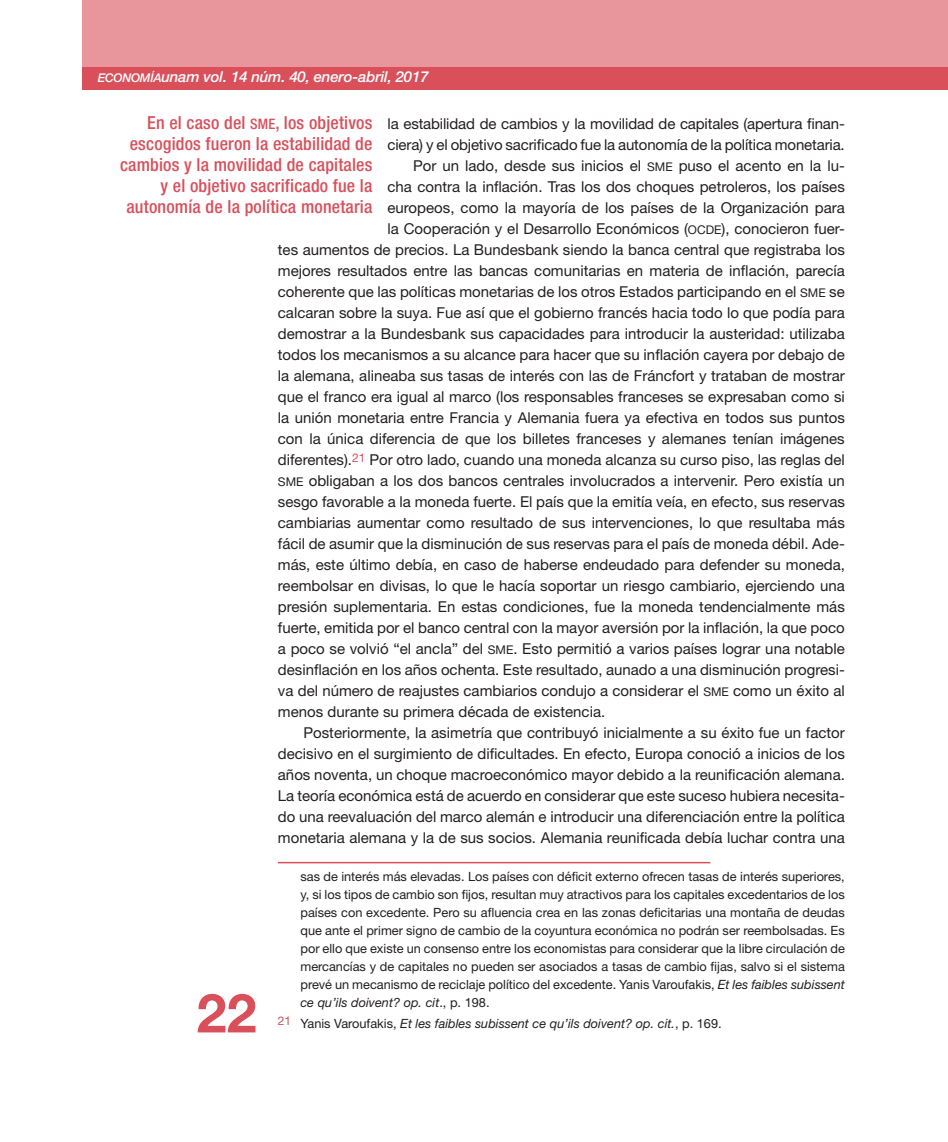
<style>
.page{position:relative;width:948px;height:1142px;background:#fff}
.page>*{position:absolute;margin:0;border:0;box-sizing:border-box;transform-origin:0 0}
.t1{font:700 54px "Helvetica Neue LT Std";color:#d9505b}
.t2{font:500 condensed 18px/21px "Helvetica Neue LT Std";letter-spacing:.01em;color:#d9505b;text-align:right}
.t3{font:15px "Helvetica Neue LT Std";color:#231f20}
.t4{font:italic 500 15px "Helvetica Neue LT Std";letter-spacing:-.01em;color:#fff}
.t5{font:12.75px/18px "Helvetica Neue LT Std";color:#231f20;text-align:justify}
.t6{font:italic 12.75px "Helvetica Neue LT Std";color:#231f20}
.s1{font-family:"Helvetica Neue LT Std Md It SC800";font-weight:400;font-style:normal;font-size:12px}
.s2{font-family:"Helvetica Neue LT Std Roman SC800";font-size:12px}
.s3{font-style:italic}
.s4{font-style:normal}
.s5{font-family:"Helvetica Neue LT Std Md Cn SC800";font-weight:400;font-stretch:normal;font-size:14.4px}
</style>
<div class="page">
<div style="left:82px;top:0;width:865px;height:67px;background:#e8969c"></div>
<div style="left:82px;top:67px;width:865px;height:22px;background:#d9505b"></div>
<hr style="left:278px;top:862px;width:432px;height:1px;background:#d9505b">
<p class="t4" style="left:98px;top:67px;width:332px"><span class="s1">ECONOMÍA</span>unam vol. 14 núm. 40, enero-abril, 2017</p>
<p class="t3" style="left:387px;top:115px;width:458px">la estabilidad de cambios y la movilidad de capitales (apertura finan-</p>
<p class="t3" style="left:387px;top:136px;width:458px">ciera) y el objetivo sacrificado fue la autonomía de la política monetaria.</p>
<p class="t3" style="left:413px;top:157px;width:433px">Por un lado, desde sus inicios el <span class="s2">SME</span> puso el acento en la lu-</p>
<p class="t3" style="left:387px;top:178px;width:458px">cha contra la inflación. Tras los dos choques petroleros, los países</p>
<p class="t3" style="left:387px;top:199px;width:458px">europeos, como la mayoría de los países de la Organización para</p>
<p class="t3" style="left:387px;top:220px;width:458px">la Cooperación y el Desarrollo Económicos (<span class="s2">OCDE</span>), conocieron fuer-</p>
<p class="t3" style="left:278px;top:241px;width:568px">tes aumentos de precios. La Bundesbank siendo la banca central que registraba los</p>
<p class="t3" style="left:278px;top:262px;width:568px">mejores resultados entre las bancas comunitarias en materia de inflación, parecía</p>
<p class="t3" style="left:278px;top:283px;width:568px">coherente que las políticas monetarias de los otros Estados participando en el <span class="s2">SME</span> se</p>
<p class="t3" style="left:278px;top:304px;width:568px">calcaran sobre la suya. Fue así que el gobierno francés hacia todo lo que podía para</p>
<p class="t3" style="left:278px;top:325px;width:568px">demostrar a la Bundesbank sus capacidades para introducir la austeridad: utilizaba</p>
<p class="t3" style="left:278px;top:346px;width:568px">todos los mecanismos a su alcance para hacer que su inflación cayera por debajo de</p>
<p class="t3" style="left:278px;top:367px;width:568px">la alemana, alineaba sus tasas de interés con las de Fráncfort y trataban de mostrar</p>
<p class="t3" style="left:278px;top:388px;width:568px">que el franco era igual al marco (los responsables franceses se expresaban como si</p>
<p class="t3" style="left:278px;top:409px;width:568px">la unión monetaria entre Francia y Alemania fuera ya efectiva en todos sus puntos</p>
<p class="t3" style="left:278px;top:430px;width:568px">con la única diferencia de que los billetes franceses y alemanes tenían imágenes</p>
<p class="t3" style="left:278px;top:451px;width:568px">diferentes).<sup>21</sup> Por otro lado, cuando una moneda alcanza su curso piso, las reglas del</p>
<p class="t3" style="left:278px;top:472px;width:568px"><span class="s2">SME</span> obligaban a los dos bancos centrales involucrados a intervenir. Pero existía un</p>
<p class="t3" style="left:278px;top:493px;width:568px">sesgo favorable a la moneda fuerte. El país que la emitía veía, en efecto, sus reservas</p>
<p class="t3" style="left:278px;top:514px;width:568px">cambiarias aumentar como resultado de sus intervenciones, lo que resultaba más</p>
<p class="t3" style="left:278px;top:535px;width:568px">fácil de asumir que la disminución de sus reservas para el país de moneda débil. Ade-</p>
<p class="t3" style="left:278px;top:556px;width:568px">más, este último debía, en caso de haberse endeudado para defender su moneda,</p>
<p class="t3" style="left:278px;top:577px;width:568px">reembolsar en divisas, lo que le hacía soportar un riesgo cambiario, ejerciendo una</p>
<p class="t3" style="left:278px;top:598px;width:568px">presión suplementaria. En estas condiciones, fue la moneda tendencialmente más</p>
<p class="t3" style="left:278px;top:619px;width:568px">fuerte, emitida por el banco central con la mayor aversión por la inflación, la que poco</p>
<p class="t3" style="left:278px;top:640px;width:568px">a poco se volvió “el ancla” del <span class="s2">SME</span>. Esto permitió a varios países lograr una notable</p>
<p class="t3" style="left:278px;top:661px;width:568px">desinflación en los años ochenta. Este resultado, aunado a una disminución progresi-</p>
<p class="t3" style="left:278px;top:682px;width:568px">va del número de reajustes cambiarios condujo a considerar el <span class="s2">SME</span> como un éxito al</p>
<p class="t3" style="left:278px;top:703px;width:329px">menos durante su primera década de existencia.</p>
<p class="t3" style="left:303px;top:724px;width:542px">Posteriormente, la asimetría que contribuyó inicialmente a su éxito fue un factor</p>
<p class="t3" style="left:278px;top:745px;width:568px">decisivo en el surgimiento de dificultades. En efecto, Europa conoció a inicios de los</p>
<p class="t3" style="left:278px;top:766px;width:568px">años noventa, un choque macroeconómico mayor debido a la reunificación alemana.</p>
<p class="t3" style="left:278px;top:787px;width:568px">La teoría económica está de acuerdo en considerar que este suceso hubiera necesita-</p>
<p class="t3" style="left:278px;top:808px;width:568px">do una reevaluación del marco alemán e introducir una diferenciación entre la política</p>
<p class="t3" style="left:278px;top:829px;width:568px">monetaria alemana y la de sus socios. Alemania reunificada debía luchar contra una</p>
<p class="t5" style="left:300px;top:867px;width:545px">sas de interés más elevadas. Los países con déficit externo ofrecen tasas de interés superiores, y, si los tipos de cambio son fijos, resultan muy atractivos para los capitales excedentarios de los países con excedente. Pero su afluencia crea en las zonas deficitarias una montaña de deudas que ante el primer signo de cambio de la coyuntura económica no podrán ser reembolsadas. Es por ello que existe un consenso entre los economistas para considerar que la libre circulación de mercancías y de capitales no pueden ser asociados a tasas de cambio fijas, salvo si el sistema prevé un mecanismo de reciclaje político del excedente. Yanis Varoufakis, <span class="s3">Et les faibles subissent ce qu’ils doivent? op. cit</span>., p. 198.</p>
<p class="t6" style="left:278px;top:1015px;width:445px"><sup>21</sup> <span class="s4">Yanis Varoufakis,</span> Et les faibles subissent ce qu’ils doivent? op. cit.<span class="s4">, p. 169.</span></p>
<p class="t2" style="left:120px;top:112px;width:254px">En el caso del <span class="s5">SME</span>, los objetivos escogidos fueron la estabilidad de cambios y la movilidad de capitales y el objetivo sacrificado fue la autonomía de la política monetaria</p>
<h1 class="t1" style="left:196px;top:979px;width:62px">22</h1>
</div>
